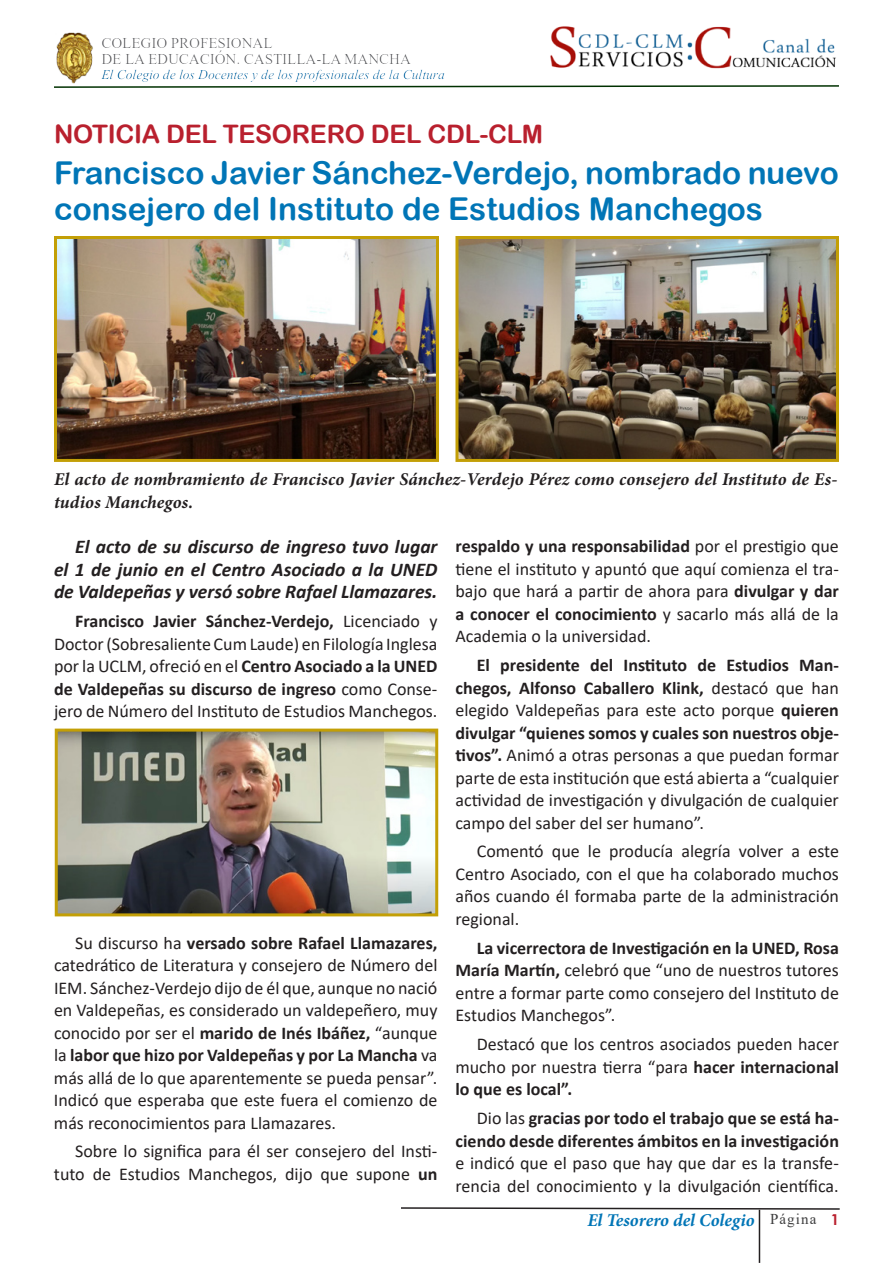
<style>
.page{position:relative;width:893px;height:1263px;background:#fff}
.page>*{position:absolute;margin:0;border:0;box-sizing:border-box;transform-origin:0 0}
.t1{font:31.5px/36px "Arial Rounded MT Bold";color:#0075b6}
.t2{font:25.5px "Arial Rounded MT Bold";letter-spacing:-.01em;color:#b9202e}
.t3{font:italic 700 19.5px/22.5px "Calibri";color:#231f20;text-align:justify}
.t4{font:18px/22.5px "Calibri";color:#231f20;text-align:justify}
.t5{font:italic 700 18px/22.5px "Minion Pro";letter-spacing:.005em;color:#231f20}
.t6{font:700 18px/22.5px "Calibri";letter-spacing:.005em;color:#231f20;text-align:right}
.t7{font:italic 700 18px "Minion Pro";color:#0075b6}
.t8{font:16.8px "Vijaya";color:#0062a1}
.t9{font:15px/15.5px "Times New Roman";color:#6c6d70}
.s1{font-weight:700}
.s2{font-weight:400}
.s3{font-family:"Times New Roman";font-weight:400;font-style:normal;font-size:15px;color:#3e3e3f}
.s4{font-family:"Century Gothic";font-style:normal;font-size:15px;color:#b9202e}
</style>
<div class="page">
<svg style="left:54px;top:85px;width:785px;height:3px"></svg>
<img style="left:56px;top:32px;width:37px;height:51px">
<img style="left:550px;top:26px;width:286px;height:43px">
<svg style="left:401px;top:1207px;width:439px;height:3px"></svg>
<hr style="left:759px;top:1210px;width:1px;height:53px;background:#231f20">
<img style="left:58px;top:240px;width:377px;height:218px">
<div style="left:54px;top:236px;width:385px;height:226px;border:3px solid #c39f06"></div>
<img style="left:459px;top:240px;width:376px;height:218px">
<div style="left:455px;top:236px;width:384px;height:226px;border:3px solid #c39f06"></div>
<img style="left:59px;top:733px;width:375px;height:179px">
<div style="left:55px;top:729px;width:383px;height:187px;border:3px solid #c39f06"></div>
<p class="t9" style="left:101px;top:35px;width:311px">COLEGIO PROFESIONAL<br>DE LA EDUCACIÓN. CASTILLA-LA MANCHA</p>
<p class="t8" style="left:101px;top:61px;width:345px">El Colegio de los Docentes y de los profesionales de la Cultura</p>
<h2 class="t2" style="left:54px;top:119px;width:491px">NOTICIA DEL TESORERO DEL CDL-CLM</h2>
<h1 class="t1" style="left:54px;top:154px;width:786px">Francisco Javier Sánchez-Verdejo, nombrado nuevo consejero del Instituto de Estudios Manchegos</h1>
<p class="t5" style="left:54px;top:468px;width:785px">El acto de nombramiento de Francisco Javier Sánchez-Verdejo Pérez como consejero del Instituto de Es&shy;tudios Manchegos.</p>
<p class="t3" style="left:54px;top:535px;width:385px;text-indent:21px">El acto de su discurso de ingreso tuvo lugar el 1 de junio en el Centro Asociado a la UNED de Valdepeñas y versó sobre Rafael Llamazares.</p>
<p class="t4" style="left:54px;top:609px;width:385px;text-indent:21px"><span class="s1">Francisco Javier Sánchez-Verdejo,</span> Licenciado y Doctor (Sobresaliente Cum Laude) en Filología Inglesa por la UCLM, ofreció en el <span class="s1">Centro Asociado a la UNED de Valdepeñas su discurso de ingreso</span> como Conse&shy;jero de Número del Instituto de Estudios Manchegos.</p>
<p class="t4" style="left:54px;top:931px;width:385px;text-indent:21px">Su discurso ha <span class="s1">versado sobre Rafael Llamazares, </span>catedrático de Literatura y consejero de Número del IEM. Sánchez-Verdejo dijo de él que, aunque no nació en Valdepeñas, es considerado un valdepeñero, muy conocido por ser el <span class="s1">marido de Inés Ibáñez,</span> “aunque la <span class="s1">labor que hizo por Valdepeñas y por La Mancha</span> va más allá de lo que aparentemente se pueda pensar”.<br>Indicó que esperaba que este fuera el comienzo de más reconocimientos para Llamazares.</p>
<p class="t4" style="left:54px;top:1140px;width:385px;text-align:right">Sobre lo significa para él ser consejero del Insti&shy;tuto de Estudios Manchegos, dijo que supone <span class="s1">un</span></p>
<p class="t4" style="left:455px;top:534px;width:385px"><span class="s1">respaldo y una responsabilidad</span> por el prestigio que tiene el instituto y apuntó que aquí comienza el tra&shy;bajo que hará a partir de ahora para <span class="s1">divulgar y dar a conocer el conocimiento</span> y sacarlo más allá de la Academia o la universidad.</p>
<p class="t4" style="left:455px;top:653px;width:385px;text-indent:21px"><span class="s1">El presidente del Instituto de Estudios Man&shy;chegos, Alfonso Caballero Klink,</span> destacó que han elegido Valdepeñas para este acto porque <span class="s1">quieren divulgar “quienes somos y cuales son nuestros obje&shy;tivos”.</span> Animó a otras personas a que puedan formar parte de esta institución que está abierta a “cualquier actividad de investigación y divulgación de cualquier campo del saber del ser humano”.</p>
<p class="t4" style="left:455px;top:840px;width:385px;text-indent:21px">Comentó que le producía alegría volver a este Centro Asociado, con el que ha colaborado muchos años cuando él formaba parte de la administración regional.</p>
<p class="t4" style="left:455px;top:936px;width:385px;text-indent:21px"><span class="s1">La vicerrectora de Investigación en la UNED, Rosa María Martín,</span> celebró que “uno de nuestros tutores entre a formar parte como consejero del Instituto de Estudios Manchegos”.</p>
<p class="t4" style="left:455px;top:1032px;width:385px;text-indent:21px">Destacó que los centros asociados pueden hacer mucho por nuestra tierra “para <span class="s1">hacer internacional lo que es local”.</span></p>
<p class="t6" style="left:455px;top:1106px;width:385px"><span class="s2">Dio las</span> gracias por todo el trabajo que se está ha&shy;ciendo desde diferentes ámbitos en la investigación</p>
<p class="t4" style="left:455px;top:1151px;width:385px">e indicó que el paso que hay que dar es la transfe&shy;rencia del conocimiento y la divulgación científica.</p>
<p class="t7" style="left:587px;top:1208px;width:253px">El Tesorero del Colegio <span class="s3">Página</span> <span class="s4">1</span></p>
</div>
